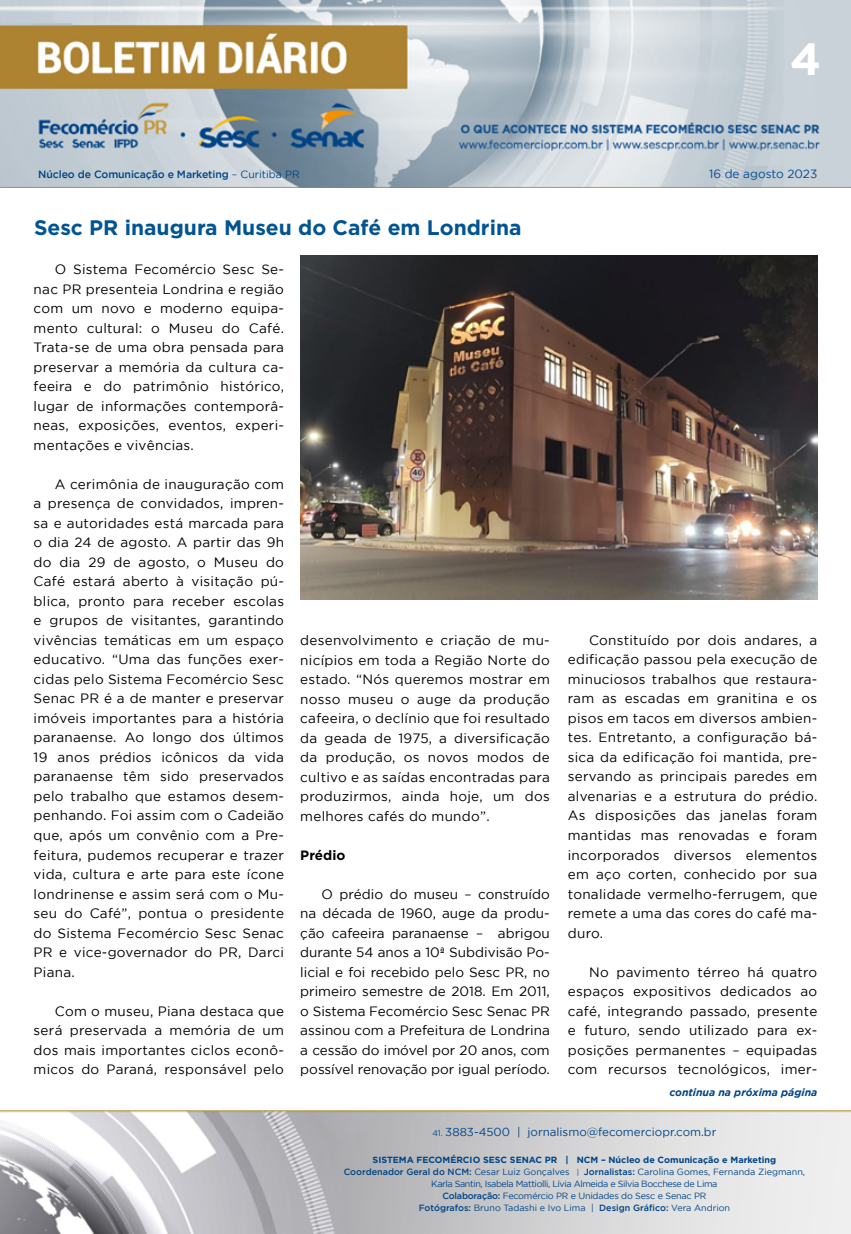
<style>
.page{position:relative;width:851px;height:1234px;background:#fff}
.page>*{position:absolute;margin:0;border:0;box-sizing:border-box;transform-origin:0 0}
.t1{font:700 45px "Gotham";color:#fff}
.t2{font:700 21px "Gotham";color:#005493}
.t3{font:13.5px/19.5px "Gotham";letter-spacing:.02em;color:#000;text-align:justify}
.t4{font:700 13.5px "Gotham";color:#000}
.t5{font:11.85px "Gotham";color:#004a93}
.t6{font:11.55px "Gotham";color:#004587}
.t7{font:500 10.5px "Gotham";letter-spacing:-.01em;color:#004587}
.t8{font:italic 700 10.5px "Gotham";color:#004587}
.t9{font:9px/12px "Gotham";letter-spacing:-.02em;color:#004587;text-align:center}
.s1{font-weight:400}
.s2{font-size:8.25px}
.s3{font-weight:700}
.s4{font-weight:500}
.s5{font-size:7.65px}
</style>
<div class="page">
<img style="left:0;top:0;width:850px;height:188px">
<img style="left:0;top:1110px;width:850px;height:123px">
<img style="left:300px;top:255px;width:517px;height:345px">
<h1 class="t1" style="left:790px;top:33px;width:33px">4</h1>
<p class="t7" style="left:38px;top:168px;width:263px">Núcleo de Comunicação e Marketing <span class="s1">– Curitiba PR</span></p>
<p class="t5" style="left:709px;top:168px;width:110px">16 de agosto 2023</p>
<h2 class="t2" style="left:34px;top:215px;width:489px">Sesc PR inaugura Museu do Café em Londrina</h2>
<p class="t3" style="left:34px;top:259px;width:252px;text-indent:21px">O Sistema Fecomércio Sesc Se&shy;nac PR presenteia Londrina e região com um novo e moderno equipa&shy;mento cultural: o Museu do Café.<br>Trata-se de uma obra pensada para preservar a memória da cultura ca&shy;feeira e do patrimônio histórico, lugar de informações contemporâ&shy;neas, exposições, eventos, experi&shy;mentações e vivências.</p>
<p class="t3" style="left:34px;top:474px;width:252px;text-indent:21px">A cerimônia de inauguração com a presença de convidados, impren&shy;sa e autoridades está marcada para o dia 24 de agosto. A partir das 9h do dia 29 de agosto, o Museu do Café estará aberto à visitação pú&shy;blica, pronto para receber escolas e grupos de visitantes, garantindo vivências temáticas em um espaço educativo. “Uma das funções exer&shy;cidas pelo Sistema Fecomércio Sesc Senac PR é a de manter e preservar imóveis importantes para a história paranaense. Ao longo dos últimos 19 anos prédios icônicos da vida paranaense têm sido preservados pelo trabalho que estamos desem&shy;penhando. Foi assim com o Cadeião que, após um convênio com a Pre&shy;feitura, pudemos recuperar e trazer vida, cultura e arte para este ícone londrinense e assim será com o Mu&shy;seu do Café”, pontua o presidente do Sistema Fecomércio Sesc Senac PR e vice-governador do PR, Darci Piana.</p>
<p class="t3" style="left:34px;top:1000px;width:252px;text-indent:21px">Com o museu, Piana destaca que será preservada a memória de um dos mais importantes ciclos econô&shy;micos do Paraná, responsável pelo</p>
<p class="t3" style="left:300px;top:630px;width:251px">desenvolvimento e criação de mu&shy;nicípios em toda a Região Norte do estado. “Nós queremos mostrar em nosso museu o auge da produção cafeeira, o declínio que foi resultado da geada de 1975, a diversificação da produção, os novos modos de cultivo e as saídas encontradas para produzirmos, ainda hoje, um dos melhores cafés do mundo”.</p>
<p class="t4" style="left:300px;top:846px;width:47px">Prédio</p>
<p class="t3" style="left:300px;top:883px;width:251px;text-indent:21px">O prédio do museu – construído na década de 1960, auge da produ&shy;ção cafeeira paranaense – abrigou durante 54 anos a 10ª Subdivisão Po&shy;licial e foi recebido pelo Sesc PR, no primeiro semestre de 2018. Em 2011, o Sistema Fecomércio Sesc Senac PR assinou com a Prefeitura de Londrina a cessão do imóvel por 20 anos, com possível renovação por igual período.</p>
<p class="t3" style="left:567px;top:630px;width:251px;text-indent:21px">Constituído por dois andares, a edificação passou pela execução de minuciosos trabalhos que restaura&shy;ram as escadas em granitina e os pisos em tacos em diversos ambien&shy;tes. Entretanto, a configuração bá&shy;sica da edificação foi mantida, pre&shy;servando as principais paredes em alvenarias e a estrutura do prédio.<br>As disposições das janelas foram mantidas mas renovadas e foram incorporados diversos elementos em aço corten, conhecido por sua tonalidade vermelho-ferrugem, que remete a uma das cores do café ma&shy;duro.</p>
<p class="t3" style="left:567px;top:961px;width:251px;text-indent:21px">No pavimento térreo há quatro espaços expositivos dedicados ao café, integrando passado, presente e futuro, sendo utilizado para ex&shy;posições permanentes – equipadas com recursos tecnológicos, imer-</p>
<p class="t8" style="left:669px;top:1085px;width:149px">continua na próxima página</p>
<p class="t6" style="left:432px;top:1125px;width:285px"><span class="s2">41.</span> 3883-4500 | jornalismo@fecomerciopr.com.br</p>
<p class="t9" style="left:343px;top:1153px;width:463px"><span class="s3">SISTEMA FECOMÉRCIO SESC SENAC PR | NCM – Núcleo de Comunicação e Marketing </span><span class="s4">Coordenador Geral do NCM:</span> Cesar Luiz Gonçalves <span class="s5">|</span> <span class="s4">Jornalistas:</span> Carolina Gomes, Fernanda Ziegmann, Karla Santin, Isabela Mattiolli, Lívia Almeida e Silvia Bocchese de Lima<br><span class="s4">Colaboração:</span> Fecomércio PR e Unidades do Sesc e Senac PR<br><span class="s4">Fotógrafos:</span> Bruno Tadashi e Ivo Lima | <span class="s4">Design Gráfico:</span> Vera Andrion</p>
</div>
